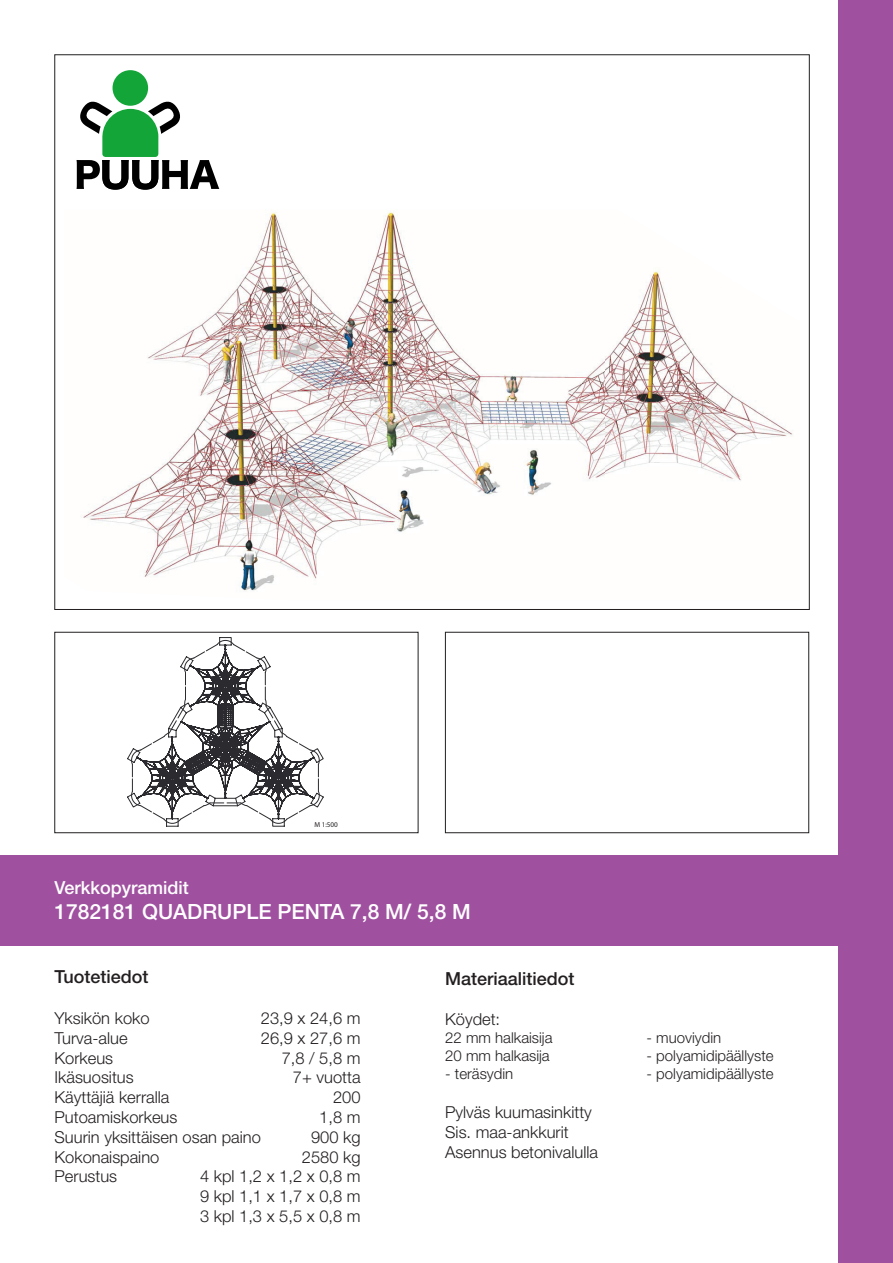
<style>
.page{position:relative;width:893px;height:1263px;background:#fff}
.page>*{position:absolute;margin:0;border:0;box-sizing:border-box;transform-origin:0 0}
.t1{font:500 21px "Helvetica Neue";color:#fff}
.t2{font:500 18px "Helvetica Neue";color:#231f20}
.t3{font:500 18px "Helvetica Neue";color:#fff}
.taulukko{font:300 16.5px/19.8px "Helvetica Neue";color:#231f20;text-align:justify}
.tuotetiedot{font:300 16.5px "Helvetica Neue";color:#231f20}
._2margins{font:300 15px/18px "Helvetica Neue";color:#231f20}
.t4{font:7.2px "Myriad Pro";color:#231f20}
</style>
<div class="page">
<div style="left:55px;top:632px;width:363px;height:201px;border:1px solid #231f20"></div>
<div style="left:445px;top:632px;width:364px;height:201px;border:1px solid #231f20"></div>
<div style="left:839px;top:0;width:54px;height:1263px;background:#9f509f"></div>
<div style="left:0;top:855px;width:893px;height:91px;background:#9f509f"></div>
<svg style="left:77px;top:101px;width:142px;height:89px"></svg>
<div style="left:113px;top:70px;width:35px;height:36px;background:#13a538;border-radius:50%"></div>
<img style="left:83px;top:212px;width:710px;height:379px">
<svg style="left:127px;top:637px;width:197px;height:189px"></svg>
<p class="t4" style="left:314px;top:820px;width:25px">M 1:500</p>
<p class="t3" style="left:55px;top:876px;width:136px">Verkkopyramidit</p>
<p class="t1" style="left:55px;top:899px;width:418px">1782181 QUADRUPLE PENTA 7,8 M/ 5,8 M</p>
<p class="t2" style="left:55px;top:965px;width:96px">Tuotetiedot</p>
<p class="taulukko" style="left:55px;top:1008px;width:97px">Yksikön koko</p>
<p class="taulukko" style="left:261px;top:1008px;width:101px">23,9 x 24,6 m</p>
<p class="taulukko" style="left:55px;top:1028px;width:75px">Turva-alue</p>
<p class="taulukko" style="left:261px;top:1028px;width:101px">26,9 x 27,6 m</p>
<p class="taulukko" style="left:55px;top:1047px;width:60px">Korkeus</p>
<p class="taulukko" style="left:282px;top:1047px;width:80px">7,8 / 5,8 m</p>
<p class="taulukko" style="left:55px;top:1067px;width:81px">Ikäsuositus</p>
<p class="taulukko" style="left:293px;top:1067px;width:69px">7+ vuotta</p>
<p class="taulukko" style="left:55px;top:1087px;width:116px">Käyttäjiä kerralla</p>
<p class="taulukko" style="left:333px;top:1087px;width:29px">200</p>
<p class="taulukko" style="left:55px;top:1107px;width:124px">Putoamiskorkeus</p>
<p class="taulukko" style="left:319px;top:1107px;width:43px">1,8 m</p>
<p class="taulukko" style="left:55px;top:1127px;width:208px">Suurin yksittäisen osan paino</p>
<p class="taulukko" style="left:311px;top:1127px;width:51px">900 kg</p>
<p class="taulukko" style="left:55px;top:1146px;width:106px">Kokonaispaino</p>
<p class="taulukko" style="left:302px;top:1146px;width:60px">2580 kg</p>
<p class="taulukko" style="left:55px;top:1166px;width:64px">Perustus</p>
<p class="taulukko" style="left:200px;top:1166px;width:162px">4 kpl 1,2 x 1,2 x 0,8 m 9 kpl 1,1 x 1,7 x 0,8 m 3 kpl 1,3 x 5,5 x 0,8 m</p>
<p class="t2" style="left:445px;top:968px;width:131px">Materiaalitiedot</p>
<p class="tuotetiedot" style="left:445px;top:1008px;width:57px">Köydet:</p>
<p class="_2margins" style="left:445px;top:1028px;width:109px">22 mm halkaisija<br>20 mm halkasija</p>
<p class="_2margins" style="left:445px;top:1064px;width:70px">- teräsydin</p>
<p class="tuotetiedot" style="left:445px;top:1102px;width:148px">Pylväs kuumasinkitty</p>
<p class="tuotetiedot" style="left:445px;top:1122px;width:125px">Sis. maa-ankkurit</p>
<p class="tuotetiedot" style="left:445px;top:1142px;width:154px">Asennus betonivalulla</p>
<p class="_2margins" style="left:647px;top:1028px;width:76px">- muoviydin</p>
<p class="_2margins" style="left:647px;top:1046px;width:128px">- polyamidipäällyste</p>
<p class="_2margins" style="left:647px;top:1064px;width:128px">- polyamidipäällyste</p>
</div>
